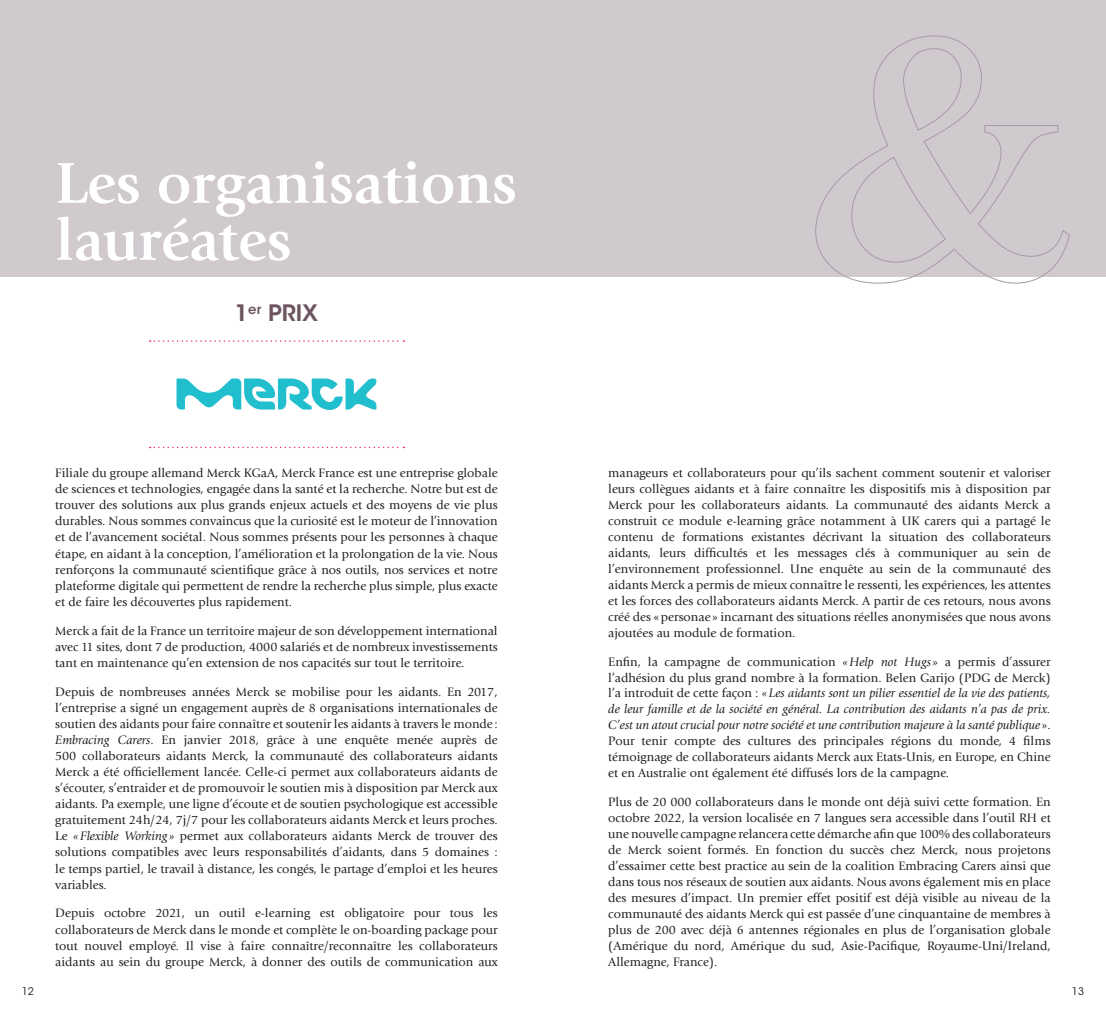
<style>
.page{position:relative;width:1106px;height:1021px;background:#fff}
.page>*{position:absolute;margin:0;border:0;box-sizing:border-box;transform-origin:0 0}
.t1{font:700 60px/57px "Giovanni Std";letter-spacing:-.01em;color:#fff}
.t2{font:600 22.5px "ITC Avant Garde Std";color:#6c5561}
.t3{font:12.75px/15.9px "Giovanni Std";color:#231f20;text-align:justify}
.t4{font:10.5px "ITC Avant Garde Std";color:#231f20}
.s1{font-style:italic}
</style>
<div class="page">
<div style="left:0;top:0;width:1106px;height:276px;background:#d0cacf"></div>
<svg style="left:176px;top:378px;width:200px;height:32px"></svg>
<svg style="left:150px;top:340px;width:254px;height:2px"></svg>
<svg style="left:150px;top:446px;width:254px;height:2px"></svg>
<svg style="left:815px;top:35px;width:255px;height:249px"></svg>
<p class="t1" style="left:55px;top:155px;width:463px">Les organisations lauréates</p>
<p class="t2" style="left:235px;top:298px;width:85px">1<sup>er</sup> PRIX</p>
<p class="t3" style="left:55px;top:465px;width:444px">Filiale du groupe allemand Merck KGaA, Merck France est une entreprise globale de sciences et technologies, engagée dans la santé et la recherche. Notre but est de trouver des solutions aux plus grands enjeux actuels et des moyens de vie plus durables. Nous sommes convaincus que la curiosité est le moteur de l’innovation et de l’avancement sociétal. Nous sommes présents pour les personnes à chaque étape, en aidant à la conception, l’amélioration et la prolongation de la vie. Nous renforçons la communauté scientifique grâce à nos outils, nos services et notre plateforme digitale qui permettent de rendre la recherche plus simple, plus exacte et de faire les découvertes plus rapidement.</p>
<p class="t3" style="left:55px;top:622px;width:444px">Merck a fait de la France un territoire majeur de son développement international avec 11 sites, dont 7 de production, 4000 salariés et de nombreux investissements tant en maintenance qu’en extension de nos capacités sur tout le territoire.</p>
<p class="t3" style="left:55px;top:683px;width:444px">Depuis de nombreuses années Merck se mobilise pour les aidants. En 2017, l’entreprise a signé un engagement auprès de 8 organisations internationales de soutien des aidants pour faire connaître et soutenir les aidants à travers le monde :<br><span class="s1">Embracing Carers</span>. En janvier 2018, grâce à une enquête menée auprès de 500 collaborateurs aidants Merck, la communauté des collaborateurs aidants Merck a été officiellement lancée. Celle-ci permet aux collaborateurs aidants de s’écouter, s’entraider et de promouvoir le soutien mis à disposition par Merck aux aidants. Pa exemple, une ligne d’écoute et de soutien psychologique est accessible gratuitement 24h/24, 7j/7 pour les collaborateurs aidants Merck et leurs proches.<br>Le <span class="s1">«Flexible Working »</span> permet aux collaborateurs aidants Merck de trouver des solutions compatibles avec leurs responsabilités d’aidants, dans 5 domaines : le temps partiel, le travail à distance, les congés, le partage d’emploi et les heures variables.</p>
<p class="t3" style="left:55px;top:905px;width:444px">Depuis octobre 2021, un outil e-learning est obligatoire pour tous les collaborateurs de Merck dans le monde et complète le on-boarding package pour tout nouvel employé. Il vise à faire connaître/reconnaître les collaborateurs aidants au sein du groupe Merck, à donner des outils de communication aux</p>
<p class="t3" style="left:608px;top:465px;width:444px">manageurs et collaborateurs pour qu’ils sachent comment soutenir et valoriser leurs collègues aidants et à faire connaître les dispositifs mis à disposition par Merck pour les collaborateurs aidants. La communauté des aidants Merck a construit ce module e-learning grâce notamment à UK carers qui a partagé le contenu de formations existantes décrivant la situation des collaborateurs aidants, leurs difficultés et les messages clés à communiquer au sein de l’environnement professionnel. Une enquête au sein de la communauté des aidants Merck a permis de mieux connaître le ressenti, les expériences, les attentes et les forces des collaborateurs aidants Merck. A partir de ces retours, nous avons créé des «personae » incarnant des situations réelles anonymisées que nous avons ajoutées au module de formation.</p>
<p class="t3" style="left:608px;top:653px;width:444px">Enfin, la campagne de communication <span class="s1">«Help not Hugs »</span> a permis d’assurer l’adhésion du plus grand nombre à la formation. Belen Garijo (PDG de Merck) l’a introduit de cette façon : <span class="s1">«Les aidants sont un pilier essentiel de la vie des patients, de leur famille et de la société en général. La contribution des aidants n’a pas de prix.<br>C’est un atout crucial pour notre société et une contribution majeure à la santé publique »</span>.<br>Pour tenir compte des cultures des principales régions du monde, 4 films témoignage de collaborateurs aidants Merck aux Etats-Unis, en Europe, en Chine et en Australie ont également été diffusés lors de la campagne.</p>
<p class="t3" style="left:608px;top:794px;width:444px">Plus de 20 000 collaborateurs dans le monde ont déjà suivi cette formation. En octobre 2022, la version localisée en 7 langues sera accessible dans l’outil RH et une nouvelle campagne relancera cette démarche afin que 100% des collaborateurs de Merck soient formés. En fonction du succès chez Merck, nous projetons d’essaimer cette best practice au sein de la coalition Embracing Carers ainsi que dans tous nos réseaux de soutien aux aidants. Nous avons également mis en place des mesures d’impact. Un premier effet positif est déjà visible au niveau de la communauté des aidants Merck qui est passée d’une cinquantaine de membres à plus de 200 avec déjà 6 antennes régionales en plus de l’organisation globale (Amérique du nord, Amérique du sud, Asie-Pacifique, Royaume-Uni/Ireland, Allemagne, France).</p>
<p class="t4" style="left:22px;top:984px;width:14px">12</p>
<p class="t4" style="left:1071px;top:984px;width:14px">13</p>
</div>
